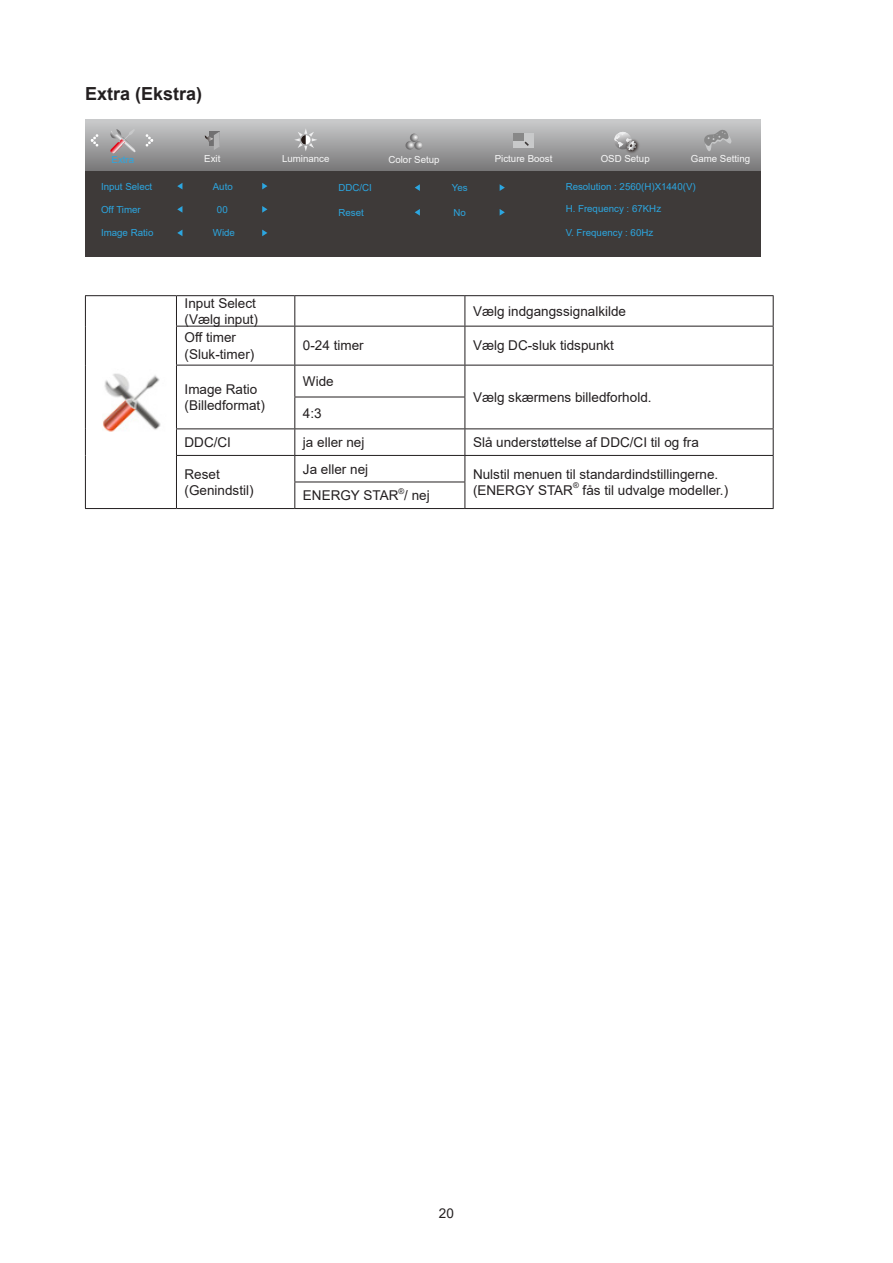
<style>
.page{position:relative;width:893px;height:1263px;background:#fff}
.page>*{position:absolute;margin:0;border:0;box-sizing:border-box;transform-origin:0 0}
.Heading_3{font:700 18px "Arial";color:#231f20}
.无间隔{font:13.5px/16.2px "Arial";color:#231f20}
.正文_text-1{font:13.5px "Arial";color:#231f20}
.t1{font:9.75px "Arial";color:#2ca6e0}
.t2{font:9.75px "Arial";color:#f7f7f7}
.无间隔-2{font:7.8px "Arial";color:#231f20}
</style>
<div class="page">
<svg style="left:85px;top:119px;width:675px;height:52px;background:#a0a1a2"></svg>
<div style="left:85px;top:171px;width:675px;height:86px;background:#3e3a39"></div>
<svg style="left:91px;top:134px;width:7px;height:13px"></svg>
<svg style="left:146px;top:134px;width:7px;height:13px"></svg>
<div style="left:513px;top:133px;width:21px;height:15px;background:#c8c9ca"></div>
<div style="left:513px;top:133px;width:11px;height:8px;background:#888"></div>
<svg style="left:524px;top:141px;width:5px;height:5px"></svg>
<img style="left:623px;top:138px;width:18px;height:17px">
<svg style="left:614px;top:132px;width:22px;height:18px"></svg>
<svg style="left:205px;top:131px;width:15px;height:19px"></svg>
<svg style="left:294px;top:128px;width:23px;height:23px"></svg>
<svg style="left:405px;top:134px;width:18px;height:16px"></svg>
<svg style="left:177px;top:206px;width:5px;height:7px"></svg>
<svg style="left:262px;top:206px;width:5px;height:7px"></svg>
<svg style="left:177px;top:183px;width:5px;height:6px"></svg>
<svg style="left:262px;top:183px;width:5px;height:6px"></svg>
<svg style="left:415px;top:209px;width:5px;height:7px"></svg>
<svg style="left:500px;top:209px;width:5px;height:7px"></svg>
<svg style="left:177px;top:230px;width:5px;height:6px"></svg>
<svg style="left:262px;top:230px;width:5px;height:6px"></svg>
<svg style="left:415px;top:184px;width:5px;height:7px"></svg>
<svg style="left:500px;top:184px;width:5px;height:7px"></svg>
<svg style="left:109px;top:129px;width:29px;height:25px"></svg>
<svg style="left:704px;top:130px;width:27px;height:21px"></svg>
<hr style="left:85px;top:295px;width:91px;height:1px;background:#231f20">
<hr style="left:85px;top:296px;width:1px;height:30px;background:#231f20">
<hr style="left:176px;top:295px;width:119px;height:1px;background:#231f20">
<hr style="left:176px;top:296px;width:1px;height:30px;background:#231f20">
<hr style="left:295px;top:295px;width:170px;height:1px;background:#231f20">
<hr style="left:294px;top:296px;width:1px;height:30px;background:#231f20">
<hr style="left:465px;top:295px;width:309px;height:1px;background:#231f20">
<hr style="left:465px;top:296px;width:1px;height:30px;background:#231f20">
<hr style="left:773px;top:296px;width:1px;height:30px;background:#231f20">
<hr style="left:85px;top:326px;width:1px;height:39px;background:#231f20">
<hr style="left:176px;top:326px;width:119px;height:1px;background:#231f20">
<hr style="left:176px;top:326px;width:1px;height:39px;background:#231f20">
<hr style="left:295px;top:326px;width:170px;height:1px;background:#231f20">
<hr style="left:294px;top:326px;width:1px;height:39px;background:#231f20">
<hr style="left:465px;top:326px;width:309px;height:1px;background:#231f20">
<hr style="left:465px;top:326px;width:1px;height:39px;background:#231f20">
<hr style="left:773px;top:326px;width:1px;height:39px;background:#231f20">
<hr style="left:85px;top:365px;width:1px;height:32px;background:#231f20">
<hr style="left:176px;top:365px;width:119px;height:1px;background:#231f20">
<hr style="left:176px;top:365px;width:1px;height:32px;background:#231f20">
<hr style="left:295px;top:365px;width:170px;height:1px;background:#231f20">
<hr style="left:294px;top:365px;width:1px;height:32px;background:#231f20">
<hr style="left:465px;top:365px;width:309px;height:1px;background:#231f20">
<hr style="left:465px;top:365px;width:1px;height:32px;background:#231f20">
<hr style="left:773px;top:365px;width:1px;height:32px;background:#231f20">
<hr style="left:85px;top:397px;width:1px;height:32px;background:#231f20">
<hr style="left:176px;top:397px;width:1px;height:31px;background:#231f20">
<hr style="left:294px;top:397px;width:171px;height:1px;background:#231f20">
<hr style="left:294px;top:397px;width:1px;height:31px;background:#231f20">
<hr style="left:465px;top:397px;width:1px;height:31px;background:#231f20">
<hr style="left:773px;top:397px;width:1px;height:31px;background:#231f20">
<hr style="left:176px;top:428px;width:119px;height:1px;background:#231f20">
<hr style="left:295px;top:428px;width:170px;height:1px;background:#231f20">
<hr style="left:465px;top:428px;width:309px;height:1px;background:#231f20">
<hr style="left:176px;top:455px;width:119px;height:1px;background:#231f20">
<hr style="left:295px;top:455px;width:170px;height:1px;background:#231f20">
<hr style="left:465px;top:455px;width:309px;height:1px;background:#231f20">
<svg style="left:85px;top:429px;width:1px;height:79px"></svg>
<svg style="left:176px;top:429px;width:1px;height:79px"></svg>
<hr style="left:294px;top:482px;width:171px;height:1px;background:#231f20">
<svg style="left:294px;top:429px;width:1px;height:79px"></svg>
<svg style="left:465px;top:429px;width:1px;height:79px"></svg>
<svg style="left:773px;top:429px;width:1px;height:79px"></svg>
<hr style="left:85px;top:508px;width:91px;height:1px;background:#231f20">
<hr style="left:176px;top:508px;width:119px;height:1px;background:#231f20">
<hr style="left:295px;top:508px;width:170px;height:1px;background:#231f20">
<hr style="left:465px;top:508px;width:309px;height:1px;background:#231f20">
<img style="left:102px;top:373px;width:59px;height:59px">
<p class="Heading_3" style="left:85px;top:81px;width:119px">Extra (Ekstra)</p>
<p class="t1" style="left:112px;top:152px;width:24px">Extra</p>
<p class="t2" style="left:691px;top:152px;width:61px">Game Setting</p>
<p class="t2" style="left:204px;top:152px;width:18px">Exit</p>
<p class="t2" style="left:282px;top:152px;width:49px">Luminance</p>
<p class="t2" style="left:388px;top:153px;width:53px">Color Setup</p>
<p class="t2" style="left:495px;top:152px;width:59px">Picture Boost</p>
<p class="t2" style="left:601px;top:152px;width:51px">OSD Setup</p>
<p class="t1" style="left:101px;top:179px;width:53px">Input Select</p>
<p class="t1" style="left:213px;top:179px;width:21px">Auto</p>
<p class="t1" style="left:101px;top:203px;width:41px">Off Timer</p>
<p class="t1" style="left:217px;top:203px;width:12px">00</p>
<p class="t1" style="left:101px;top:226px;width:54px">Image Ratio</p>
<p class="t1" style="left:213px;top:226px;width:24px">Wide</p>
<p class="t1" style="left:338px;top:181px;width:35px">DDC/CI</p>
<p class="t1" style="left:452px;top:181px;width:17px">Yes</p>
<p class="t1" style="left:566px;top:179px;width:132px">Resolution : 2560(H)X1440(V)</p>
<p class="t1" style="left:566px;top:202px;width:97px">H. Frequency : 67KHz</p>
<p class="t1" style="left:566px;top:226px;width:89px">V. Frequency : 60Hz</p>
<p class="t1" style="left:338px;top:206px;width:27px">Reset</p>
<p class="t1" style="left:454px;top:206px;width:14px">No</p>
<p class="无间隔" style="left:185px;top:295px;width:75px">Input Select (Vælg input)</p>
<p class="正文_text-1" style="left:473px;top:302px;width:155px">Vælg indgangssignalkilde</p>
<p class="无间隔" style="left:185px;top:329px;width:53px">Off timer</p>
<p class="无间隔" style="left:185px;top:346px;width:71px">(Sluk-timer)</p>
<p class="无间隔" style="left:303px;top:337px;width:62px">0-24 timer</p>
<p class="无间隔" style="left:473px;top:337px;width:143px">Vælg DC-sluk tidspunkt</p>
<p class="无间隔" style="left:185px;top:381px;width:82px">Image Ratio (Billedformat)</p>
<p class="无间隔" style="left:303px;top:373px;width:32px">Wide</p>
<p class="正文_text-1" style="left:303px;top:404px;width:20px">4:3</p>
<p class="无间隔" style="left:473px;top:389px;width:180px">Vælg skærmens billedforhold.</p>
<p class="无间隔" style="left:185px;top:434px;width:48px">DDC/CI</p>
<p class="无间隔" style="left:303px;top:434px;width:63px">ja eller nej</p>
<p class="无间隔" style="left:473px;top:434px;width:227px">Slå understøttelse af DDC/CI til og fra</p>
<p class="无间隔" style="left:185px;top:466px;width:71px">Reset (Genindstil)</p>
<p class="无间隔" style="left:303px;top:461px;width:67px">Ja eller nej</p>
<p class="无间隔" style="left:473px;top:466px;width:247px">Nulstil menuen til standardindstillingerne.</p>
<p class="无间隔" style="left:473px;top:482px;width:102px">(ENERGY STAR</p>
<p class="无间隔-2" style="left:573px;top:480px;width:7px">®</p>
<p class="无间隔" style="left:583px;top:482px;width:147px">fås til udvalge modeller.)</p>
<p class="无间隔-2" style="left:398px;top:485px;width:7px">®</p>
<p class="无间隔" style="left:303px;top:487px;width:128px">ENERGY STAR / nej</p>
<p class="无间隔" style="left:439px;top:1205px;width:17px">20</p>
</div>
